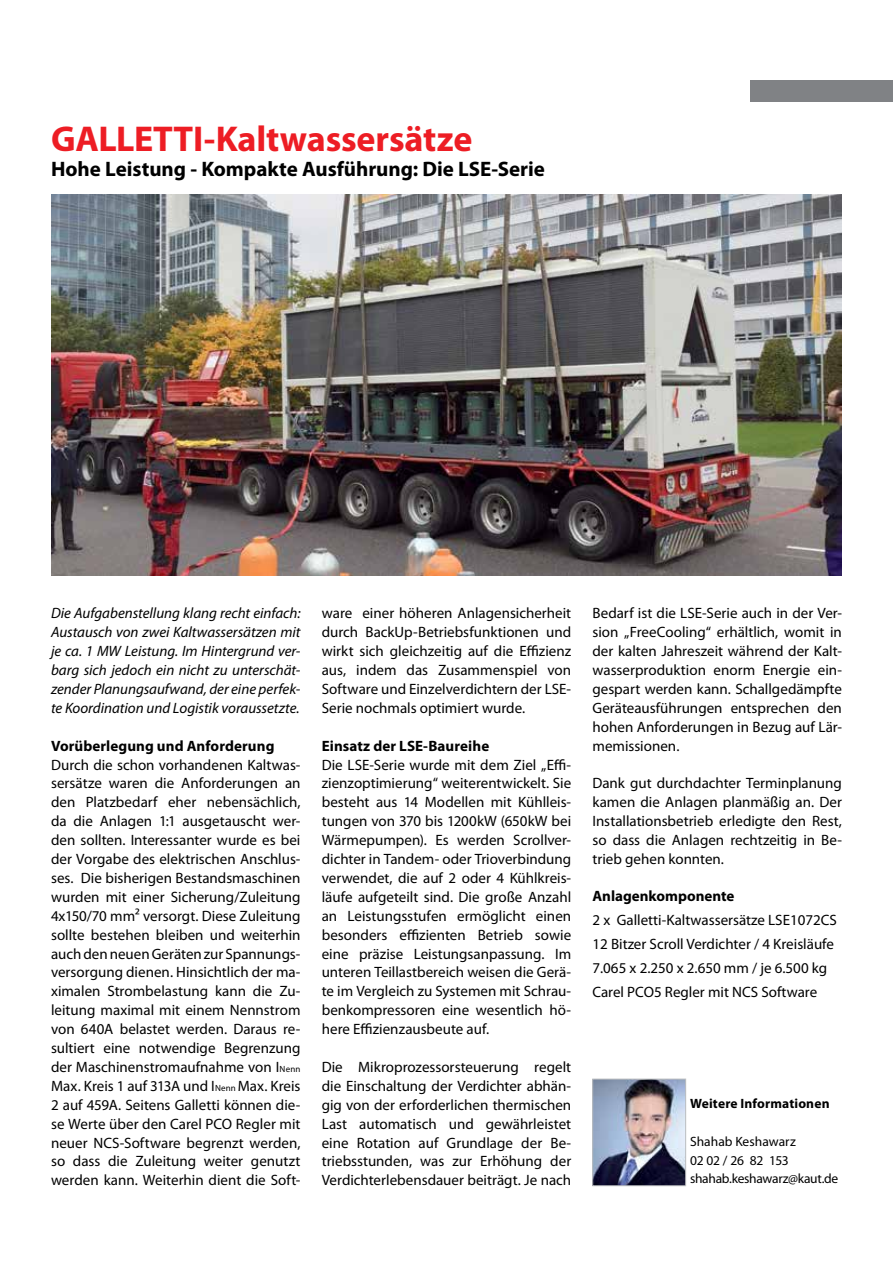
<style>
.page{position:relative;width:893px;height:1263px;background:#fff}
.page>*{position:absolute;margin:0;border:0;box-sizing:border-box;transform-origin:0 0}
.t1{font:700 36px "Myriad Pro";letter-spacing:-.005em;color:#ed1d24}
.t2{font:700 21px "Myriad Pro";letter-spacing:-.005em;color:#000}
.t3{font:15px/18.9px "Myriad Pro";color:#000;text-align:justify}
.t4{font:italic 15px/18.9px "Myriad Pro";color:#000;text-align:justify}
.t5{font:700 15px "Myriad Pro";letter-spacing:.005em;color:#000}
.t6{font:13.5px/18.9px "Myriad Pro";letter-spacing:-.02em;color:#000}
.t7{font:700 13.5px "Myriad Pro";letter-spacing:.01em;color:#000}
.s1{font-size:9px}
</style>
<div class="page">
<img style="left:594px;top:1081px;width:90px;height:103px">
<div style="left:592px;top:1079px;width:94px;height:107px;border:1px solid #bcbec0"></div>
<div style="left:750px;top:80px;width:143px;height:21px;background:#808285"></div>
<img style="left:51px;top:194px;width:791px;height:381px">
<h1 class="t1" style="left:51px;top:115px;width:423px">GALLETTI-Kaltwassersätze</h1>
<h2 class="t2" style="left:51px;top:155px;width:495px">Hohe Leistung - Kompakte Ausführung: Die LSE-Serie</h2>
<p class="t4" style="left:51px;top:603px;width:251px">Die Aufgabenstellung klang recht einfach:<br>Austausch von zwei Kaltwassersätzen mit je ca. 1 MW Leistung. Im Hintergrund ver&shy;barg sich jedoch ein nicht zu unterschät&shy;zender Planungsaufwand, der eine perfek&shy;te Koordination und Logistik voraussetzte.</p>
<p class="t5" style="left:51px;top:736px;width:225px">Vorüberlegung und Anforderung</p>
<p class="t3" style="left:51px;top:755px;width:251px">Durch die schon vorhandenen Kaltwas&shy;sersätze waren die Anforderungen an den Platzbedarf eher nebensächlich, da die Anlagen 1:1 ausgetauscht wer&shy;den sollten. Interessanter wurde es bei der Vorgabe des elektrischen Anschlus&shy;ses. Die bisherigen Bestandsmaschinen wurden mit einer Sicherung/Zuleitung 4x150/70 mm² versorgt. Diese Zuleitung sollte bestehen bleiben und weiterhin auch den neuen Geräten zur Spannungs&shy;versorgung dienen. Hinsichtlich der ma&shy;ximalen Strombelastung kann die Zu&shy;leitung maximal mit einem Nennstrom von 640A belastet werden. Daraus re&shy;sultiert eine notwendige Begrenzung der Maschinenstromaufnahme von I<span class="s1">Nenn </span>Max. Kreis 1 auf 313A und I<span class="s1">Nenn</span> Max. Kreis 2 auf 459A. Seitens Galletti können die&shy;se Werte über den Carel PCO Regler mit neuer NCS-Software begrenzt werden, so dass die Zuleitung weiter genutzt werden kann. Weiterhin dient die Soft-</p>
<p class="t3" style="left:322px;top:604px;width:251px">ware einer höheren Anlagensicherheit durch BackUp-Betriebsfunktionen und wirkt sich gleichzeitig auf die Effizienz aus, indem das Zusammenspiel von Software und Einzelverdichtern der LSE-Serie nochmals optimiert wurde.</p>
<p class="t5" style="left:322px;top:736px;width:169px">Einsatz der LSE-Baureihe</p>
<p class="t3" style="left:322px;top:755px;width:251px">Die LSE-Serie wurde mit dem Ziel „Effi&shy;zienzoptimierung“ weiterentwickelt. Sie besteht aus 14 Modellen mit Kühlleis&shy;tungen von 370 bis 1200kW (650kW bei Wärmepumpen). Es werden Scrollver&shy;dichter in Tandem- oder Trioverbindung verwendet, die auf 2 oder 4 Kühlkreis&shy;läufe aufgeteilt sind. Die große Anzahl an Leistungsstufen ermöglicht einen besonders effizienten Betrieb sowie eine präzise Leistungsanpassung. Im unteren Teillastbereich weisen die Gerä&shy;te im Vergleich zu Systemen mit Schrau&shy;benkompressoren eine wesentlich hö&shy;here Effizienzausbeute auf.</p>
<p class="t3" style="left:322px;top:1057px;width:251px">Die Mikroprozessorsteuerung regelt die Einschaltung der Verdichter abhän&shy;gig von der erforderlichen thermischen Last automatisch und gewährleistet eine Rotation auf Grundlage der Be&shy;triebsstunden, was zur Erhöhung der Verdichterlebensdauer beiträgt. Je nach</p>
<p class="t3" style="left:592px;top:604px;width:251px">Bedarf ist die LSE-Serie auch in der Ver&shy;sion „FreeCooling“ erhältlich, womit in der kalten Jahreszeit während der Kalt&shy;wasserproduktion enorm Energie ein&shy;gespart werden kann. Schallgedämpfte Geräteausführungen entsprechen den hohen Anforderungen in Bezug auf Lär&shy;memissionen.</p>
<p class="t3" style="left:592px;top:774px;width:251px">Dank gut durchdachter Terminplanung kamen die Anlagen planmäßig an. Der Installationsbetrieb erledigte den Rest, so dass die Anlagen rechtzeitig in Be&shy;trieb gehen konnten.</p>
<p class="t5" style="left:592px;top:886px;width:143px">Anlagenkomponente</p>
<p class="t3" style="left:592px;top:908px;width:246px;line-height:24px;text-align:left">2 x Galletti-Kaltwassersätze LSE1072CS 12 Bitzer Scroll Verdichter / 4 Kreisläufe 7.065 x 2.250 x 2.650 mm / je 6.500 kg Carel PCO5 Regler mit NCS Software</p>
<p class="t7" style="left:690px;top:1094px;width:141px">Weitere Informationen</p>
<p class="t6" style="left:690px;top:1131px;width:150px">Shahab Keshawarz<br>02 02 / 26 82 153 shahab.keshawarz@kaut.de</p>
</div>
